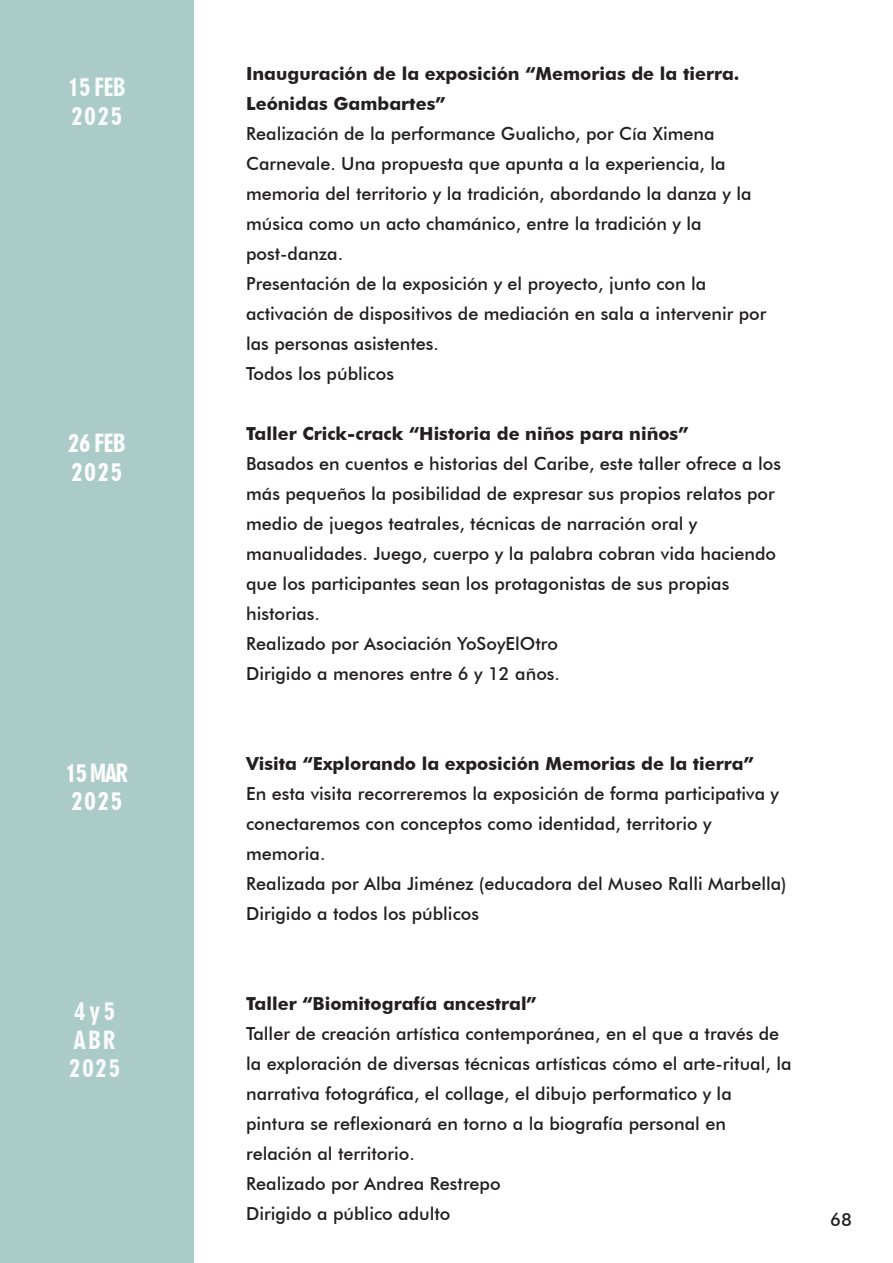
<style>
.page{position:relative;width:893px;height:1263px;background:#fff}
.page>*{position:absolute;margin:0;border:0;box-sizing:border-box;transform-origin:0 0}
.t1{font:24px/28.8px "Geometric 706 BT Black Condensed B";color:#fff}
.t2{font:24px/28.8px "Geometric 706 BT Black Condensed B";letter-spacing:.05em;color:#f9fbfb}
.t3{font:24px/28.8px "Geometric 706 BT Black Condensed B";color:#f9fbfb}
.t4{font:500 18px/30px "Futura BT";color:#231f20}
.t5{font:700 18px/30px "Futura BT";color:#231f20}
</style>
<div class="page">
<div style="left:0;top:0;width:194px;height:1263px;background:#aacbc8"></div>
<h1 class="t3" style="left:68px;top:73px;width:59px">15 FEB<br>2025</h1>
<h1 class="t1" style="left:68px;top:429px;width:59px">26 FEB<br>2025</h1>
<h1 class="t1" style="left:65px;top:758px;width:65px">15 MAR<br>2025</h1>
<h1 class="t2" style="left:69px;top:997px;width:53px">4 y 5<br>ABR<br>2025</h1>
<p class="t5" style="left:246px;top:58px;width:495px">Inauguración de la exposición “Memorias de la tierra.<br>Leónidas Gambartes”</p>
<p class="t4" style="left:246px;top:118px;width:522px">Realización de la performance Gualicho, por Cía Ximena Carnevale. Una propuesta que apunta a la experiencia, la memoria del territorio y la tradición, abordando la danza y la música como un acto chamánico, entre la tradición y la post-danza.<br>Presentación de la exposición y el proyecto, junto con la activación de dispositivos de mediación en sala a intervenir por las personas asistentes.<br>Todos los públicos</p>
<p class="t5" style="left:246px;top:418px;width:444px">Taller Crick-crack “Historia de niños para niños”</p>
<p class="t4" style="left:246px;top:448px;width:536px">Basados en cuentos e historias del Caribe, este taller ofrece a los más pequeños la posibilidad de expresar sus propios relatos por medio de juegos teatrales, técnicas de narración oral y manualidades. Juego, cuerpo y la palabra cobran vida haciendo que los participantes sean los protagonistas de sus propias historias.<br>Realizado por Asociación YoSoyElOtro<br>Dirigido a menores entre 6 y 12 años.</p>
<p class="t5" style="left:246px;top:748px;width:509px">Visita “Explorando la exposición Memorias de la tierra”</p>
<p class="t4" style="left:246px;top:778px;width:542px">En esta visita recorreremos la exposición de forma participativa y conectaremos con conceptos como identidad, territorio y memoria.<br>Realizada por Alba Jiménez (educadora del Museo Ralli Marbella)<br>Dirigido a todos los públicos</p>
<p class="t5" style="left:246px;top:988px;width:292px">Taller “Biomitografía ancestral”</p>
<p class="t4" style="left:246px;top:1018px;width:547px">Taller de creación artística contemporánea, en el que a través de la exploración de diversas técnicas artísticas cómo el arte-ritual, la narrativa fotográfica, el collage, el dibujo performatico y la pintura se reflexionará en torno a la biografía personal en relación al territorio.<br>Realizado por Andrea Restrepo<br>Dirigido a público adulto</p>
<p class="t4" style="left:830px;top:1205px;width:23px">68</p>
</div>
